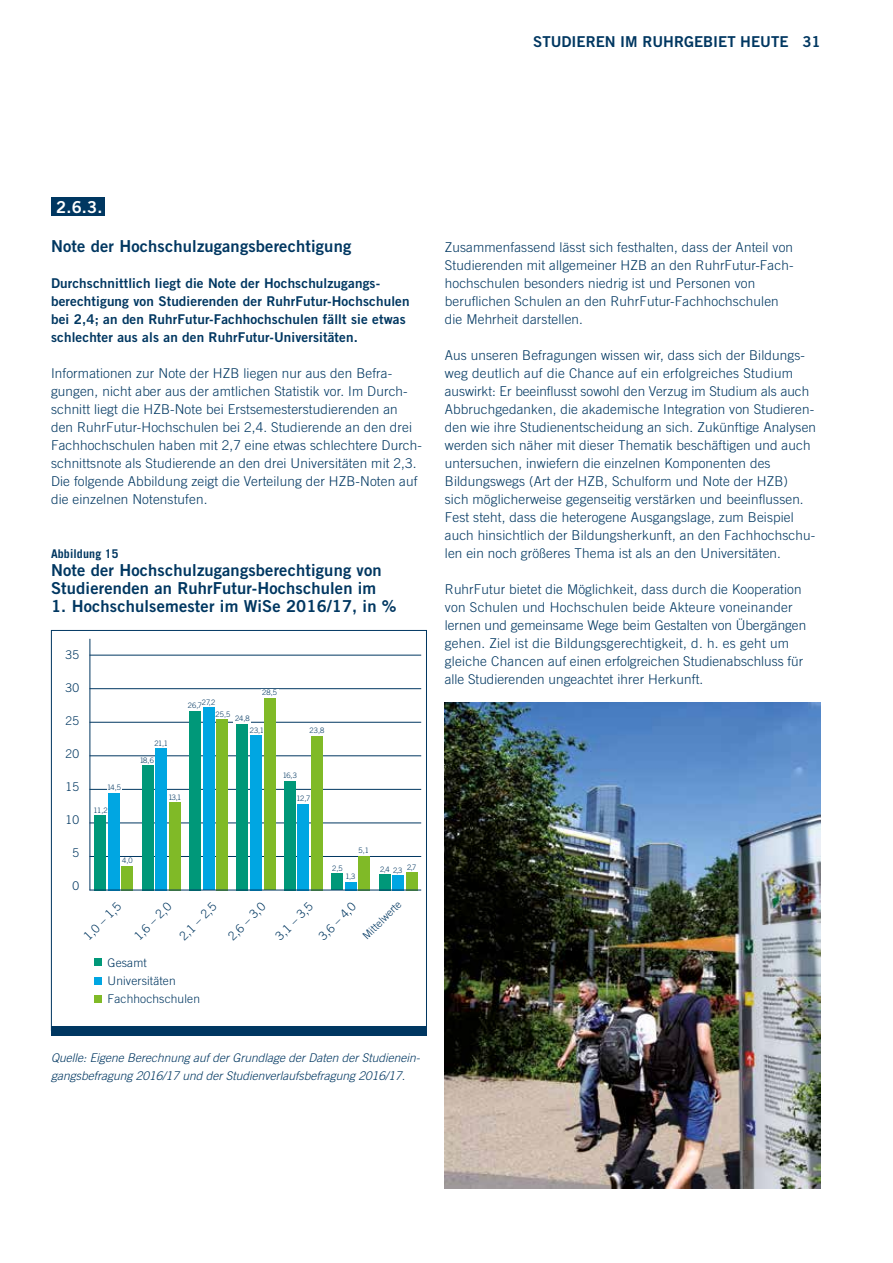
<style>
.page{position:relative;width:893px;height:1263px;background:#fff}
.page>*{position:absolute;margin:0;border:0;box-sizing:border-box;transform-origin:0 0}
.t1{font:16.5px/18px "Trade Gothic Bold Two";letter-spacing:.01em;color:#003761}
.t2{font:16.5px "Trade Gothic Bold Two";color:#fff}
.t3{font:15px "Trade Gothic Bold Two";color:#003761}
.t4{font:300 13.5px/18px "Trade Gothic";letter-spacing:.01em;color:#003761}
.t5{font:13.5px/18px "Trade Gothic Bold Two";letter-spacing:.01em;color:#003761}
.t6{font:italic 300 12px/18px "Trade Gothic";color:#003761}
.t7{font:300 12px/18px "Trade Gothic";letter-spacing:.01em;color:#003761}
.t8{font:700 12px "Trade Gothic";letter-spacing:.01em;color:#003761}
.t9{font:300 10.5px "Trade Gothic";color:#003761}
.t10{font:300 7.5px/11.1px "Trade Gothic";letter-spacing:-.01em;color:#003761}
</style>
<div class="page">
<div style="left:51px;top:198px;width:54px;height:18px;background:#003761"></div>
<hr style="left:90px;top:789px;width:331px;height:1px;background:#003761">
<hr style="left:90px;top:755px;width:331px;height:1px;background:#003761">
<hr style="left:90px;top:722px;width:331px;height:1px;background:#003761">
<hr style="left:90px;top:688px;width:331px;height:1px;background:#003761">
<hr style="left:90px;top:655px;width:331px;height:1px;background:#003761">
<hr style="left:90px;top:822px;width:331px;height:1px;background:#003761">
<hr style="left:90px;top:856px;width:331px;height:1px;background:#003761">
<div style="left:122px;top:865px;width:11px;height:25px;background:#80ba27"></div>
<div style="left:108px;top:793px;width:12px;height:97px;background:#00a6e2"></div>
<div style="left:94px;top:815px;width:12px;height:75px;background:#009879"></div>
<div style="left:94px;top:958px;width:8px;height:8px;background:#009879"></div>
<div style="left:94px;top:977px;width:8px;height:8px;background:#00a6e2"></div>
<div style="left:94px;top:995px;width:8px;height:8px;background:#80ba27"></div>
<div style="left:169px;top:802px;width:12px;height:88px;background:#80ba27"></div>
<div style="left:155px;top:748px;width:12px;height:142px;background:#00a6e2"></div>
<div style="left:142px;top:765px;width:11px;height:125px;background:#009879"></div>
<div style="left:216px;top:719px;width:12px;height:171px;background:#80ba27"></div>
<div style="left:203px;top:707px;width:11px;height:183px;background:#00a6e2"></div>
<div style="left:189px;top:711px;width:12px;height:179px;background:#009879"></div>
<div style="left:264px;top:697px;width:11px;height:193px;background:#80ba27"></div>
<div style="left:250px;top:735px;width:12px;height:155px;background:#00a6e2"></div>
<div style="left:237px;top:724px;width:11px;height:166px;background:#009879"></div>
<div style="left:311px;top:736px;width:12px;height:154px;background:#80ba27"></div>
<div style="left:297px;top:804px;width:12px;height:86px;background:#00a6e2"></div>
<div style="left:284px;top:781px;width:12px;height:109px;background:#009879"></div>
<div style="left:358px;top:856px;width:12px;height:34px;background:#80ba27"></div>
<div style="left:345px;top:882px;width:12px;height:8px;background:#00a6e2"></div>
<div style="left:331px;top:873px;width:12px;height:17px;background:#009879"></div>
<div style="left:406px;top:872px;width:12px;height:18px;background:#80ba27"></div>
<div style="left:392px;top:875px;width:12px;height:15px;background:#00a6e2"></div>
<div style="left:379px;top:874px;width:11px;height:16px;background:#009879"></div>
<hr style="left:90px;top:639px;width:1px;height:251px;background:#003761">
<div style="left:107px;top:784px;width:15px;height:9px;background:#fff"></div>
<div style="left:234px;top:715px;width:17px;height:9px;background:#fff"></div>
<img style="left:445px;top:702px;width:376px;height:486px">
<div style="left:51px;top:1026px;width:376px;height:9px;background:#003761"></div>
<hr style="left:90px;top:890px;width:331px;height:1px;background:#003761">
<p class="t3" style="left:533px;top:32px;width:289px">STUDIEREN IM RUHRGEBIET HEUTE 31</p>
<p class="t2" style="left:56px;top:197px;width:48px">2.6.3.</p>
<p class="t1" style="left:51px;top:237px;width:302px">Note der Hochschulzugangsberechtigung</p>
<p class="t5" style="left:51px;top:274px;width:360px">Durchschnittlich liegt die Note der Hochschulzugangs&shy;berechtigung von Studierenden der RuhrFutur-Hochschulen bei 2,4; an den RuhrFutur-Fachhochschulen fällt sie etwas schlechter aus als an den RuhrFutur-Universitäten.</p>
<p class="t4" style="left:51px;top:364px;width:372px">Informationen zur Note der HZB liegen nur aus den Befra&shy;gungen, nicht aber aus der amtlichen Statistik vor. Im Durch&shy;schnitt liegt die HZB-Note bei Erstsemesterstudierenden an den RuhrFutur-Hochschulen bei 2,4. Studierende an den drei Fachhochschulen haben mit 2,7 eine etwas schlechtere Durch&shy;schnittsnote als Studierende an den drei Universitäten mit 2,3.<br>Die folgende Abbildung zeigt die Verteilung der HZB-Noten auf die einzelnen Notenstufen.</p>
<p class="t8" style="left:51px;top:546px;width:69px">Abbildung 15</p>
<p class="t1" style="left:51px;top:561px;width:332px">Note der Hochschulzugangsberechtigung von<br>Studierenden an RuhrFutur-Hochschulen im</p>
<p class="t1" style="left:51px;top:597px;width:347px">1. Hochschulsemester im WiSe 2016/17, in %</p>
<p class="t7" style="left:66px;top:646px;width:15px">35</p>
<p class="t7" style="left:66px;top:679px;width:15px">30</p>
<p class="t7" style="left:66px;top:712px;width:15px">25</p>
<p class="t7" style="left:66px;top:745px;width:15px">20</p>
<p class="t7" style="left:66px;top:778px;width:15px">15</p>
<p class="t7" style="left:66px;top:811px;width:15px">10</p>
<p class="t7" style="left:72px;top:844px;width:8px">5</p>
<p class="t7" style="left:72px;top:877px;width:8px">0</p>
<p class="t10" style="left:107px;top:782px;width:16px">14,5</p>
<p class="t10" style="left:93px;top:804px;width:16px">11,2</p>
<p class="t10" style="left:154px;top:738px;width:15px">21,1</p>
<p class="t10" style="left:140px;top:754px;width:16px">18,6</p>
<p class="t10" style="left:262px;top:687px;width:16px">28,5</p>
<p class="t10" style="left:188px;top:698px;width:29px">26,727,2</p>
<p class="t10" style="left:216px;top:708px;width:16px">25,5</p>
<p class="t10" style="left:250px;top:713px;width:16px;text-indent:-15px">24,8<br>23,1</p>
<p class="t10" style="left:310px;top:725px;width:16px">23,8</p>
<p class="t10" style="left:283px;top:770px;width:16px">16,3</p>
<p class="t10" style="left:168px;top:791px;width:14px">13,1</p>
<p class="t10" style="left:296px;top:793px;width:15px">12,7</p>
<p class="t10" style="left:122px;top:854px;width:12px">4,0</p>
<p class="t10" style="left:359px;top:845px;width:12px">5,1</p>
<p class="t10" style="left:332px;top:863px;width:12px">2,5</p>
<p class="t10" style="left:345px;top:871px;width:12px">1,3</p>
<p class="t10" style="left:380px;top:863px;width:38px">2,4 2,3 2,7</p>
<p class="t7" style="left:79px;top:931px;width:48px;rotate:-45deg">1,0 – 1,5</p>
<p class="t7" style="left:130px;top:931px;width:48px;rotate:-45deg">1,6 – 2,0</p>
<p class="t7" style="left:175px;top:931px;width:48px;rotate:-45deg">2,1 – 2,5</p>
<p class="t7" style="left:224px;top:931px;width:48px;rotate:-45deg">2,6 – 3,0</p>
<p class="t7" style="left:271px;top:931px;width:48px;rotate:-45deg">3,1 – 3,5</p>
<p class="t7" style="left:314px;top:931px;width:48px;rotate:-45deg">3,6 – 4,0</p>
<p class="t9" style="left:360px;top:933px;width:51px;rotate:-45deg">Mittelwerte</p>
<p class="t7" style="left:108px;top:953px;width:94px">Gesamt<br>Universitäten<br>Fachhochschulen</p>
<p class="t6" style="left:51px;top:1049px;width:371px">Quelle: Eigene Berechnung auf der Grundlage der Daten der Studienein&shy;gangsbefragung 2016/17 und der Studienverlaufsbefragung 2016/17.</p>
<p class="t4" style="left:445px;top:238px;width:350px">Zusammenfassend lässt sich festhalten, dass der Anteil von Studierenden mit allgemeiner HZB an den RuhrFutur-Fach&shy;hochschulen besonders niedrig ist und Personen von beruflichen Schulen an den RuhrFutur-Fachhochschulen die Mehrheit darstellen.</p>
<p class="t4" style="left:445px;top:346px;width:373px">Aus unseren Befragungen wissen wir, dass sich der Bildungs&shy;weg deutlich auf die Chance auf ein erfolgreiches Studium auswirkt: Er beeinflusst sowohl den Verzug im Studium als auch Abbruchgedanken, die akademische Integration von Studieren&shy;den wie ihre Studienentscheidung an sich. Zukünftige Analysen werden sich näher mit dieser Thematik beschäftigen und auch untersuchen, inwiefern die einzelnen Komponenten des Bildungswegs (Art der HZB, Schulform und Note der HZB)<br>sich möglicherweise gegenseitig verstärken und beeinflussen.<br>Fest steht, dass die heterogene Ausgangslage, zum Beispiel auch hinsichtlich der Bildungsherkunft, an den Fachhochschu&shy;len ein noch größeres Thema ist als an den Universitäten.</p>
<p class="t4" style="left:445px;top:580px;width:363px">RuhrFutur bietet die Möglichkeit, dass durch die Kooperation von Schulen und Hochschulen beide Akteure voneinander lernen und gemeinsame Wege beim Gestalten von Übergängen gehen. Ziel ist die Bildungsgerechtigkeit, d. h. es geht um gleiche Chancen auf einen erfolgreichen Studienabschluss für alle Studierenden ungeachtet ihrer Herkunft.</p>
</div>
